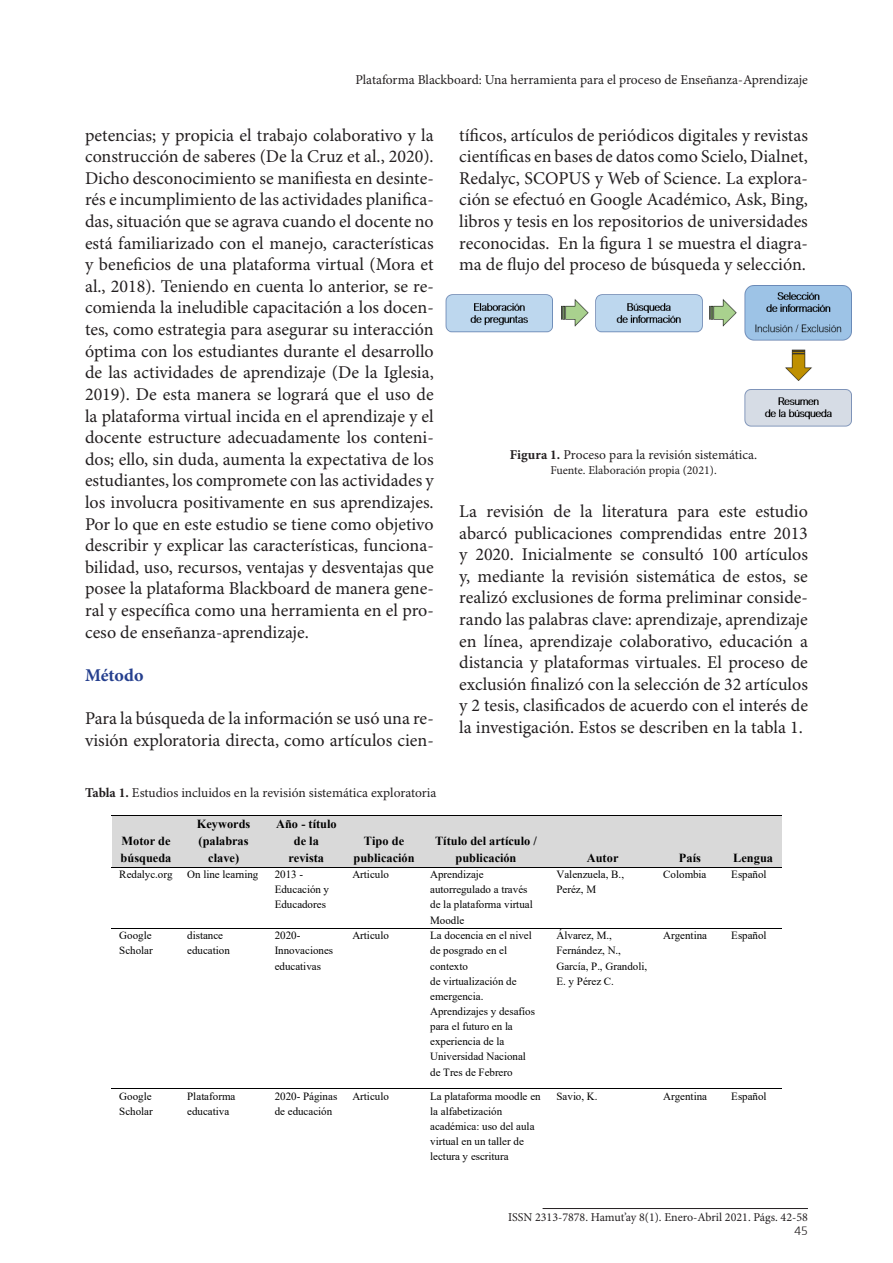
<style>
.page{position:relative;width:893px;height:1263px;background:#fff}
.page>*{position:absolute;margin:0;border:0;box-sizing:border-box;transform-origin:0 0}
.t1{font:18px/21.6px "Minion Pro";color:#231f20;text-align:justify}
.t2{font:700 18px "Minion Pro";letter-spacing:.005em;color:#253f8e}
.t3{font:13.5px "Minion Pro";color:#231f20}
.t4{font:700 12.3px/17.1px "Times New Roman";color:#000;text-align:center}
.t5{font:12px "Minion Pro";color:#231f20}
.t6{font:300 12px "Frutiger";color:#231f20}
.t7{font:10.95px/15.1px "Times New Roman";color:#000}
.s1{font-weight:700}
</style>
<div class="page">
<hr style="left:543px;top:1208px;width:265px;height:1px;background:#231f20">
<img style="left:445px;top:285px;width:407px;height:142px">
<div style="left:112px;top:816px;width:68px;height:51px;background:#d9d9d9"></div>
<div style="left:180px;top:816px;width:87px;height:51px;background:#d9d9d9"></div>
<div style="left:267px;top:816px;width:78px;height:51px;background:#d9d9d9"></div>
<div style="left:345px;top:816px;width:78px;height:51px;background:#d9d9d9"></div>
<div style="left:423px;top:816px;width:126px;height:51px;background:#d9d9d9"></div>
<div style="left:549px;top:816px;width:107px;height:51px;background:#d9d9d9"></div>
<div style="left:656px;top:816px;width:68px;height:51px;background:#d9d9d9"></div>
<div style="left:724px;top:816px;width:58px;height:51px;background:#d9d9d9"></div>
<hr style="left:112px;top:815px;width:68px;height:1px;background:#000">
<hr style="left:181px;top:815px;width:86px;height:1px;background:#000">
<hr style="left:268px;top:815px;width:77px;height:1px;background:#000">
<hr style="left:346px;top:815px;width:77px;height:1px;background:#000">
<hr style="left:423px;top:815px;width:126px;height:1px;background:#000">
<hr style="left:550px;top:815px;width:106px;height:1px;background:#000">
<hr style="left:657px;top:815px;width:67px;height:1px;background:#000">
<hr style="left:724px;top:815px;width:58px;height:1px;background:#000">
<hr style="left:112px;top:867px;width:68px;height:1px;background:#000">
<hr style="left:181px;top:867px;width:86px;height:1px;background:#000">
<hr style="left:268px;top:867px;width:77px;height:1px;background:#000">
<hr style="left:346px;top:867px;width:77px;height:1px;background:#000">
<hr style="left:423px;top:867px;width:126px;height:1px;background:#000">
<hr style="left:550px;top:867px;width:106px;height:1px;background:#000">
<hr style="left:657px;top:867px;width:67px;height:1px;background:#000">
<hr style="left:724px;top:867px;width:58px;height:1px;background:#000">
<hr style="left:112px;top:928px;width:68px;height:1px;background:#000">
<hr style="left:181px;top:928px;width:86px;height:1px;background:#000">
<hr style="left:268px;top:928px;width:77px;height:1px;background:#000">
<hr style="left:346px;top:928px;width:77px;height:1px;background:#000">
<hr style="left:423px;top:928px;width:126px;height:1px;background:#000">
<hr style="left:550px;top:928px;width:106px;height:1px;background:#000">
<hr style="left:657px;top:928px;width:67px;height:1px;background:#000">
<hr style="left:724px;top:928px;width:58px;height:1px;background:#000">
<hr style="left:112px;top:1088px;width:68px;height:1px;background:#000">
<hr style="left:181px;top:1088px;width:86px;height:1px;background:#000">
<hr style="left:268px;top:1088px;width:77px;height:1px;background:#000">
<hr style="left:346px;top:1088px;width:77px;height:1px;background:#000">
<hr style="left:423px;top:1088px;width:126px;height:1px;background:#000">
<hr style="left:550px;top:1088px;width:106px;height:1px;background:#000">
<hr style="left:657px;top:1088px;width:67px;height:1px;background:#000">
<hr style="left:724px;top:1088px;width:58px;height:1px;background:#000">
<p class="t3" style="left:355px;top:71px;width:454px">Plataforma Blackboard: Una herramienta para el proceso de Enseñanza-Aprendizaje</p>
<p class="t1" style="left:85px;top:125px;width:350px">petencias; y propicia el trabajo colaborativo y la construcción de saberes (De la Cruz et al., 2020).<br>Dicho desconocimiento se manifiesta en desinte&shy;rés e incumplimiento de las actividades planifica&shy;das, situación que se agrava cuando el docente no está familiarizado con el manejo, características y beneficios de una plataforma virtual (Mora et al., 2018). Teniendo en cuenta lo anterior, se re&shy;comienda la ineludible capacitación a los docen&shy;tes, como estrategia para asegurar su interacción óptima con los estudiantes durante el desarrollo de las actividades de aprendizaje (De la Iglesia, 2019). De esta manera se logrará que el uso de la plataforma virtual incida en el aprendizaje y el docente estructure adecuadamente los conteni&shy;dos; ello, sin duda, aumenta la expectativa de los estudiantes, los compromete con las actividades y los involucra positivamente en sus aprendizajes.<br>Por lo que en este estudio se tiene como objetivo describir y explicar las características, funciona&shy;bilidad, uso, recursos, ventajas y desventajas que posee la plataforma Blackboard de manera gene&shy;ral y específica como una herramienta en el pro&shy;ceso de enseñanza-aprendizaje.</p>
<p class="t2" style="left:85px;top:662px;width:60px">Método</p>
<p class="t1" style="left:85px;top:708px;width:350px">Para la búsqueda de la información se usó una re&shy;visión exploratoria directa, como artículos cien-</p>
<p class="t1" style="left:459px;top:125px;width:350px">tíficos, artículos de periódicos digitales y revistas científicas en bases de datos como Scielo, Dialnet, Redalyc, SCOPUS y Web of Science. La explora&shy;ción se efectuó en Google Académico, Ask, Bing, libros y tesis en los repositorios de universidades reconocidas. En la figura 1 se muestra el diagra&shy;ma de flujo del proceso de búsqueda y selección.</p>
<p class="t3" style="left:510px;top:447px;width:249px"><span class="s1">Figura 1.</span> Proceso para la revisión sistemática.</p>
<p class="t5" style="left:550px;top:463px;width:168px">Fuente. Elaboración propia (2021).</p>
<p class="t1" style="left:459px;top:501px;width:350px">La revisión de la literatura para este estudio abarcó publicaciones comprendidas entre 2013 y 2020. Inicialmente se consultó 100 artículos y, mediante la revisión sistemática de estos, se realizó exclusiones de forma preliminar conside&shy;rando las palabras clave: aprendizaje, aprendizaje en línea, aprendizaje colaborativo, educación a distancia y plataformas virtuales. El proceso de exclusión finalizó con la selección de 32 artículos y 2 tesis, clasificados de acuerdo con el interés de la investigación. Estos se describen en la tabla 1.</p>
<p class="t3" style="left:85px;top:784px;width:353px"><span class="s1">Tabla 1.</span> Estudios incluidos en la revisión sistemática exploratoria</p>
<p class="t4" style="left:121px;top:831px;width:52px;text-align:left">Motor de búsqueda</p>
<p class="t4" style="left:197px;top:815px;width:55px">Keywords (palabras clave)</p>
<p class="t4" style="left:276px;top:815px;width:62px">Año - título de la revista</p>
<p class="t4" style="left:353px;top:831px;width:63px">Tipo de publicación</p>
<p class="t4" style="left:435px;top:831px;width:103px">Título del artículo / publicación</p>
<p class="t4" style="left:587px;top:849px;width:33px">Autor</p>
<p class="t4" style="left:679px;top:849px;width:24px">País</p>
<p class="t4" style="left:733px;top:849px;width:41px">Lengua</p>
<p class="t7" style="left:119px;top:866px;width:55px">Redalyc.org</p>
<p class="t7" style="left:187px;top:866px;width:73px">On line learning</p>
<p class="t7" style="left:275px;top:866px;width:56px">2013 -<br>Educación y<br>Educadores</p>
<p class="t7" style="left:352px;top:866px;width:38px">Articulo</p>
<p class="t7" style="left:430px;top:866px;width:104px">Aprendizaje autorregulado a través de la plataforma virtual<br>Moodle</p>
<p class="t7" style="left:556px;top:866px;width:69px">Valenzuela, B.,<br>Peréz, M</p>
<p class="t7" style="left:663px;top:866px;width:45px">Colombia</p>
<p class="t7" style="left:731px;top:866px;width:37px">Español</p>
<p class="t7" style="left:119px;top:928px;width:35px">Google<br>Scholar</p>
<p class="t7" style="left:187px;top:928px;width:44px">distance education</p>
<p class="t7" style="left:275px;top:928px;width:60px">2020-<br>Innovaciones educativas</p>
<p class="t7" style="left:352px;top:928px;width:38px">Articulo</p>
<p class="t7" style="left:430px;top:928px;width:106px">La docencia en el nivel de posgrado en el contexto<br>de virtualización de emergencia.<br>Aprendizajes y desafíos para el futuro en la experiencia de la<br>Universidad Nacional de Tres de Febrero</p>
<p class="t7" style="left:556px;top:928px;width:92px">Álvarez, M.,<br>Fernández, N.,<br>García, P., Grandoli,<br>E. y Pérez C.</p>
<p class="t7" style="left:663px;top:928px;width:45px">Argentina</p>
<p class="t7" style="left:731px;top:928px;width:37px">Español</p>
<p class="t7" style="left:119px;top:1088px;width:35px">Google<br>Scholar</p>
<p class="t7" style="left:187px;top:1088px;width:50px">Plataforma educativa</p>
<p class="t7" style="left:275px;top:1088px;width:64px">2020- Páginas de educación</p>
<p class="t7" style="left:352px;top:1088px;width:38px">Articulo</p>
<p class="t7" style="left:430px;top:1088px;width:112px">La plataforma moodle en la alfabetización académica: uso del aula virtual en un taller de lectura y escritura</p>
<p class="t7" style="left:556px;top:1088px;width:43px">Savio, K.</p>
<p class="t7" style="left:663px;top:1088px;width:45px">Argentina</p>
<p class="t7" style="left:731px;top:1088px;width:37px">Español</p>
<p class="t7" style="left:556px;top:1203px;width:60px">Chancusig, J.</p>
<p class="t5" style="left:508px;top:1210px;width:301px">ISSN 2313-7878. Hamut’ay 8(1). Enero-Abril 2021. Págs. 42-58</p>
<p class="t6" style="left:795px;top:1222px;width:15px">45</p>
</div>
